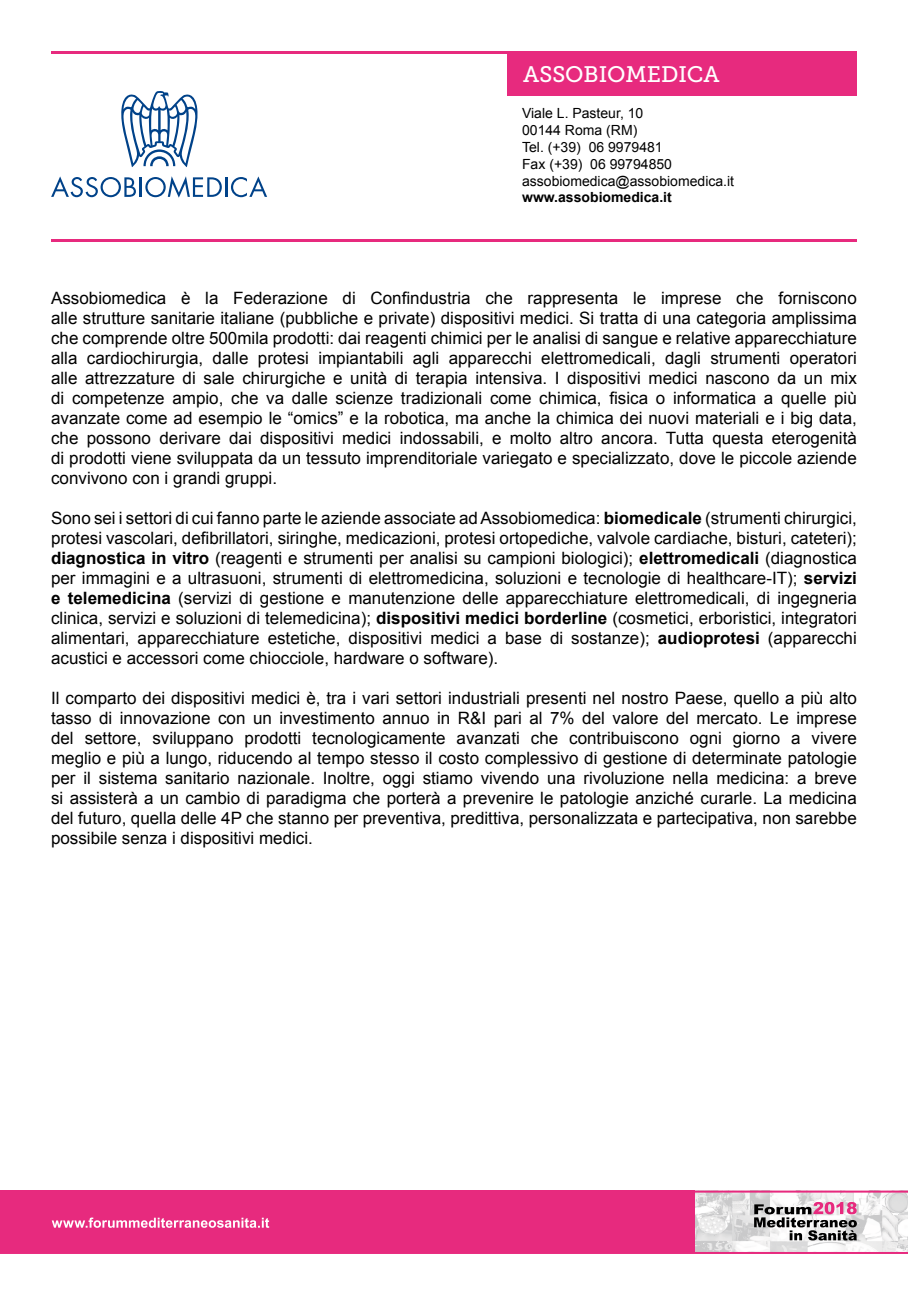
<style>
.page{position:relative;width:908px;height:1304px;background:#fff}
.page>*{position:absolute;margin:0;border:0;box-sizing:border-box;transform-origin:0 0}
.t1{font:22.4px "Museo Slab 500";color:#fff}
.t2{font:17px/20px "Arial";color:#000;text-align:justify}
.t3{font:14px/16.8px "Arial";color:#000}
.t4{font:700 14px "Arial";color:#000}
.s1{font-weight:700}
</style>
<div class="page">
<img style="left:693px;top:1193px;width:214px;height:59px">
<div style="left:0;top:1191px;width:693px;height:62px;background:#e72a7e"></div>
<svg style="left:753px;top:1202px;width:103px;height:38px"></svg>
<hr style="left:0;top:1191px;width:907px;height:2px;background:#e72a7e">
<hr style="left:0;top:1252px;width:907px;height:2px;background:#e72a7e">
<svg style="left:52px;top:1217px;width:217px;height:11px"></svg>
<hr style="left:51px;top:240px;width:805px;height:2px;background:#e72a7e">
<div style="left:507px;top:51px;width:349px;height:45px;background:#e72a7e"></div>
<hr style="left:51px;top:51px;width:805px;height:2px;background:#e72a7e">
<svg style="left:51px;top:176px;width:85px;height:21px"></svg>
<hr style="left:140px;top:177px;width:2px;height:20px;background:#004289">
<svg style="left:145px;top:176px;width:77px;height:22px"></svg>
<hr style="left:225px;top:177px;width:2px;height:20px;background:#004289">
<svg style="left:231px;top:176px;width:36px;height:21px"></svg>
<svg style="left:121px;top:91px;width:77px;height:76px"></svg>
<h1 class="t1" style="left:523px;top:62px;width:198px">ASSOBIOMEDICA</h1>
<p class="t3" style="left:522px;top:105px;width:213px">Viale L. Pasteur, 10<br>00144 Roma (RM)<br>Tel. (+39) 06 9979481<br>Fax (+39) 06 99794850 assobiomedica@assobiomedica.it</p>
<p class="t4" style="left:522px;top:188px;width:151px">www.assobiomedica.it</p>
<p class="t2" style="left:51px;top:289px;width:807px">Assobiomedica è la Federazione di Confindustria che rappresenta le imprese che forniscono alle strutture sanitarie italiane (pubbliche e private) dispositivi medici. Si tratta di una categoria amplissima che comprende oltre 500mila prodotti: dai reagenti chimici per le analisi di sangue e relative apparecchiature alla cardiochirurgia, dalle protesi impiantabili agli apparecchi elettromedicali, dagli strumenti operatori alle attrezzature di sale chirurgiche e unità di terapia intensiva. I dispositivi medici nascono da un mix di competenze ampio, che va dalle scienze tradizionali come chimica, fisica o informatica a quelle più avanzate come ad esempio le “omics” e la robotica, ma anche la chimica dei nuovi materiali e i big data, che possono derivare dai dispositivi medici indossabili, e molto altro ancora. Tutta questa eterogenità di prodotti viene sviluppata da un tessuto imprenditoriale variegato e specializzato, dove le piccole aziende convivono con i grandi gruppi.</p>
<p class="t2" style="left:51px;top:508px;width:807px">Sono sei i settori di cui fanno parte le aziende associate ad Assobiomedica: <span class="s1">biomedicale</span> (strumenti chirurgici, protesi vascolari, defibrillatori, siringhe, medicazioni, protesi ortopediche, valvole cardiache, bisturi, cateteri); <span class="s1">diagnostica in vitro</span> (reagenti e strumenti per analisi su campioni biologici); <span class="s1">elettromedicali</span> (diagnostica per immagini e a ultrasuoni, strumenti di elettromedicina, soluzioni e tecnologie di healthcare-IT); <span class="s1">servizi e telemedicina</span> (servizi di gestione e manutenzione delle apparecchiature elettromedicali, di ingegneria clinica, servizi e soluzioni di telemedicina); <span class="s1">dispositivi medici borderline</span> (cosmetici, erboristici, integratori alimentari, apparecchiature estetiche, dispositivi medici a base di sostanze); <span class="s1">audioprotesi</span> (apparecchi acustici e accessori come chiocciole, hardware o software).</p>
<p class="t2" style="left:51px;top:688px;width:807px">Il comparto dei dispositivi medici è, tra i vari settori industriali presenti nel nostro Paese, quello a più alto tasso di innovazione con un investimento annuo in R&amp;I pari al 7% del valore del mercato. Le imprese del settore, sviluppano prodotti tecnologicamente avanzati che contribuiscono ogni giorno a vivere meglio e più a lungo, riducendo al tempo stesso il costo complessivo di gestione di determinate patologie per il sistema sanitario nazionale. Inoltre, oggi stiamo vivendo una rivoluzione nella medicina: a breve si assisterà a un cambio di paradigma che porterà a prevenire le patologie anziché curarle. La medicina del futuro, quella delle 4P che stanno per preventiva, predittiva, personalizzata e partecipativa, non sarebbe possibile senza i dispositivi medici.</p>
</div>
